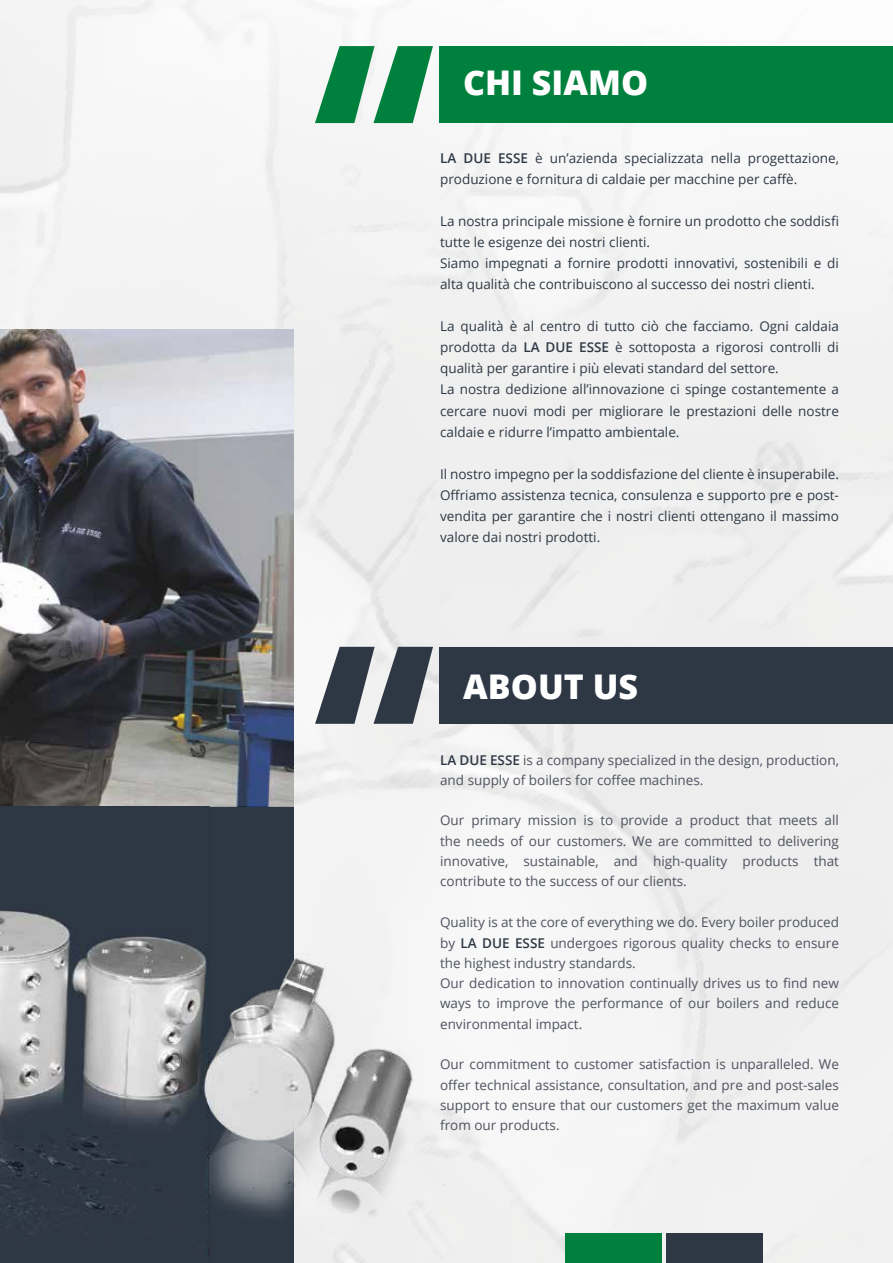
<style>
.page{position:relative;width:893px;height:1263px;background:#f1f1f1}
.page>*{position:absolute;margin:0;border:0;box-sizing:border-box;transform-origin:0 0}
.t1{font:900 273px "Avenir";color:#00803d}
.t2{font:800 34.05px "Open Sans";color:#fff}
.t3{font:13.5px/21px "Open Sans";color:#2e3844}
.t4{font:13.5px/20.2px "Open Sans";color:#4f535f}
.s1{font-weight:600}
.s2{font-weight:600;color:#2e3844}
</style>
<div class="page">
<img style="left:0;top:329px;width:294px;height:478px">
<div style="left:439px;top:47px;width:454px;height:76px;background:#00803d"></div>
<div style="left:439px;top:647px;width:454px;height:77px;background:#2e3844"></div>
<svg style="left:315px;top:647px;width:118px;height:77px"></svg>
<div style="left:565px;top:1233px;width:96px;height:30px;background:#00803d"></div>
<div style="left:667px;top:1233px;width:96px;height:30px;background:#2e3844"></div>
<img style="left:0;top:807px;width:444px;height:456px">
<h1 class="t1" style="left:303px;top:-90px;width:143px">“</h1>
<h2 class="t2" style="left:463px;top:56px;width:187px">CHI SIAMO</h2>
<p class="t3" style="left:440px;top:148px;width:400px"><span class="s1">LA DUE ESSE</span> è un’azienda specializzata nella progettazione, produzione e fornitura di caldaie per macchine per caffè.</p>
<p class="t3" style="left:440px;top:211px;width:400px">La nostra principale missione è fornire un prodotto che soddisfi tutte le esigenze dei nostri clienti.<br>Siamo impegnati a fornire prodotti innovativi, sostenibili e di alta qualità che contribuiscono al successo dei nostri clienti.</p>
<p class="t3" style="left:440px;top:316px;width:400px">La qualità è al centro di tutto ciò che facciamo. Ogni caldaia prodotta da <span class="s1">LA DUE ESSE</span> è sottoposta a rigorosi controlli di qualità per garantire i più elevati standard del settore.<br>La nostra dedizione all’innovazione ci spinge costantemente a cercare nuovi modi per migliorare le prestazioni delle nostre caldaie e ridurre l’impatto ambientale.</p>
<p class="t3" style="left:440px;top:463px;width:400px;text-align:justify">Il nostro impegno per la soddisfazione del cliente è insuperabile.<br>Offriamo assistenza tecnica, consulenza e supporto pre e post&shy;vendita per garantire che i nostri clienti ottengano il massimo valore dai nostri prodotti.</p>
<h2 class="t2" style="left:463px;top:660px;width:176px">ABOUT US</h2>
<p class="t4" style="left:440px;top:749px;width:400px"><span class="s2">LA DUE ESSE</span> is a company specialized in the design, production, and supply of boilers for coffee machines.</p>
<p class="t4" style="left:440px;top:810px;width:400px;text-align:justify">Our primary mission is to provide a product that meets all the needs of our customers. We are committed to delivering innovative, sustainable, and high-quality products that contribute to the success of our clients.</p>
<p class="t4" style="left:440px;top:911px;width:400px">Quality is at the core of everything we do. Every boiler produced by <span class="s2">LA DUE ESSE</span> undergoes rigorous quality checks to ensure the highest industry standards.<br>Our dedication to innovation continually drives us to find new ways to improve the performance of our boilers and reduce environmental impact.</p>
<p class="t4" style="left:440px;top:1054px;width:400px;text-align:justify">Our commitment to customer satisfaction is unparalleled. We offer technical assistance, consultation, and pre and post-sales support to ensure that our customers get the maximum value from our products.</p>
</div>
